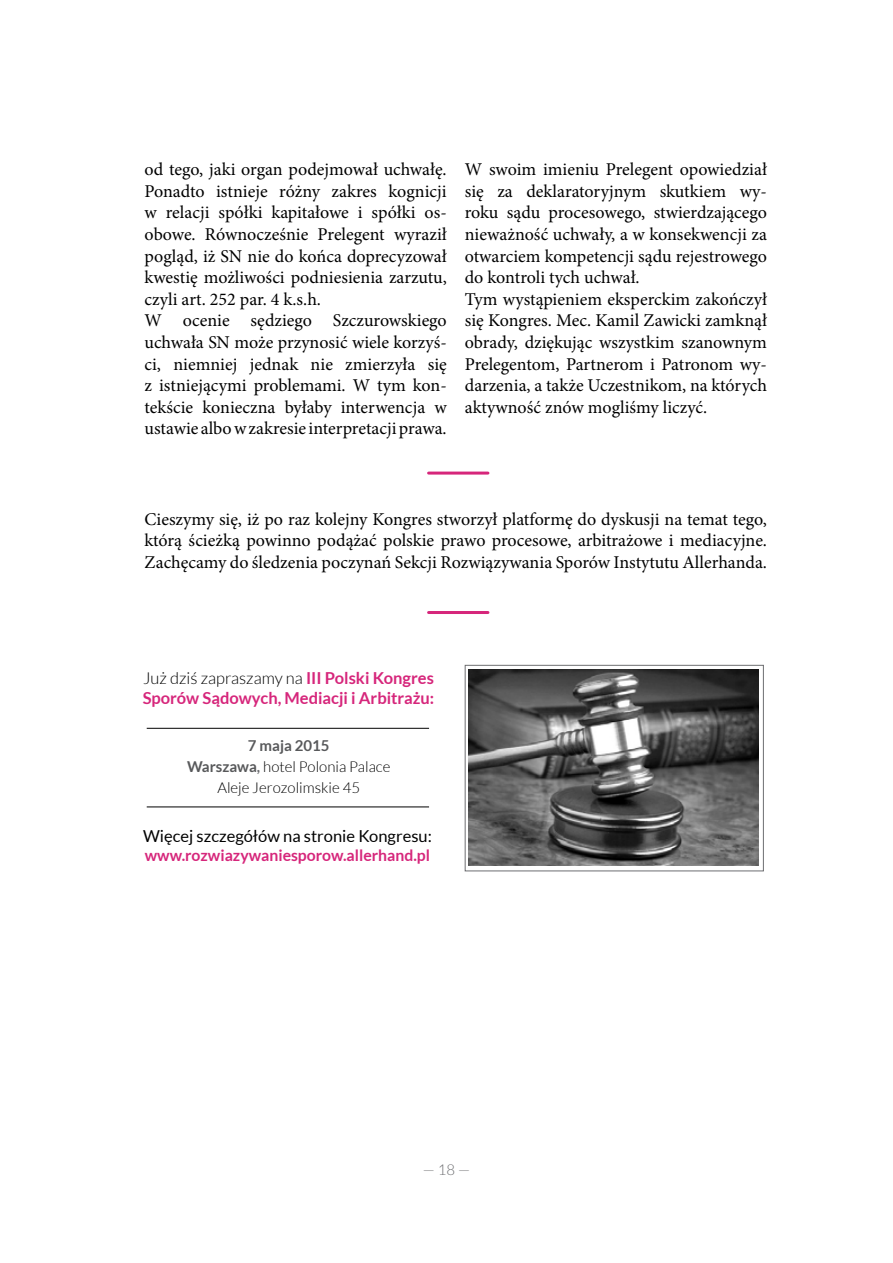
<style>
.page{position:relative;width:893px;height:1263px;background:#fff}
.page>*{position:absolute;margin:0;border:0;box-sizing:border-box;transform-origin:0 0}
.t1{font:18px/21.6px "Minion Pro";color:#000}
.t2{font:700 16.5px/19.8px "Lato";color:#d6267b}
.t3{font:16.5px "Lato";color:#000}
.t4{font:700 15.75px "Lato";color:#d6267b}
.t5{font:300 15px/21px "Lato";color:#000;text-align:center}
.t6{font:300 15px "Lato";color:#6d6e71}
.s1{font-weight:300;color:#000}
.s2{font-weight:700;color:#58595b}
.s3{font-weight:700;color:#6d6e71}
</style>
<div class="page">
<hr style="left:429px;top:472px;width:59px;height:3px;background:#d6267b">
<hr style="left:429px;top:611px;width:59px;height:3px;background:#d6267b">
<div style="left:465px;top:665px;width:299px;height:206px;border:1px solid #6d6e71"></div>
<hr style="left:147px;top:728px;width:282px;height:1px;background:#000">
<hr style="left:147px;top:806px;width:282px;height:1px;background:#000">
<img style="left:469px;top:669px;width:289px;height:197px">
<p class="t1" style="left:145px;top:159px;width:304px">od tego, jaki organ podejmował uchwałę.<br>Ponadto istnieje różny zakres kognicji w relacji spółki kapitałowe i spółki os&shy;obowe. Równocześnie Prelegent wyraził pogląd, iż SN nie do końca doprecyzował kwestię możliwości podniesienia zarzutu, czyli art. 252 par. 4 k.s.h.<br>W ocenie sędziego Szczurowskiego uchwała SN może przynosić wiele korzyś&shy;ci, niemniej jednak nie zmierzyła się z istniejącymi problemami. W tym kon&shy;tekście konieczna byłaby interwencja w ustawie albo w zakresie interpretacji prawa.</p>
<p class="t1" style="left:465px;top:159px;width:304px">W swoim imieniu Prelegent opowiedział się za deklaratoryjnym skutkiem wy&shy;roku sądu procesowego, stwierdzającego nieważność uchwały, a w konsekwencji za otwarciem kompetencji sądu rejestrowego do kontroli tych uchwał.<br>Tym wystąpieniem eksperckim zakończył się Kongres. Mec. Kamil Zawicki zamknął obrady, dziękując wszystkim szanownym Prelegentom, Partnerom i Patronom wy&shy;darzenia, a także Uczestnikom, na których aktywność znów mogliśmy liczyć.</p>
<p class="t1" style="left:145px;top:508px;width:624px;text-align:justify">Cieszymy się, iż po raz kolejny Kongres stworzył platformę do dyskusji na temat tego, którą ścieżką powinno podążać polskie prawo procesowe, arbitrażowe i mediacyjne.<br>Zachęcamy do śledzenia poczynań Sekcji Rozwiązywania Sporów Instytutu Allerhanda.</p>
<p class="t2" style="left:143px;top:668px;width:293px"><span class="s1">Już dziś zapraszamy na</span> III Polski Kongres<br>Sporów Sądowych, Mediacji i Arbitrażu:</p>
<p class="t5" style="left:187px;top:735px;width:205px"><span class="s2">7 maja 2015<br>Warszawa</span><span class="s3">,</span> hotel Polonia Palace<br>Aleje Jerozolimskie 45</p>
<p class="t3" style="left:143px;top:826px;width:290px">Więcej szczegółów na stronie Kongresu:</p>
<p class="t4" style="left:145px;top:846px;width:287px">www.rozwiazywaniesporow.allerhand.pl</p>
<p class="t6" style="left:423px;top:1161px;width:49px">— 18 —</p>
</div>
